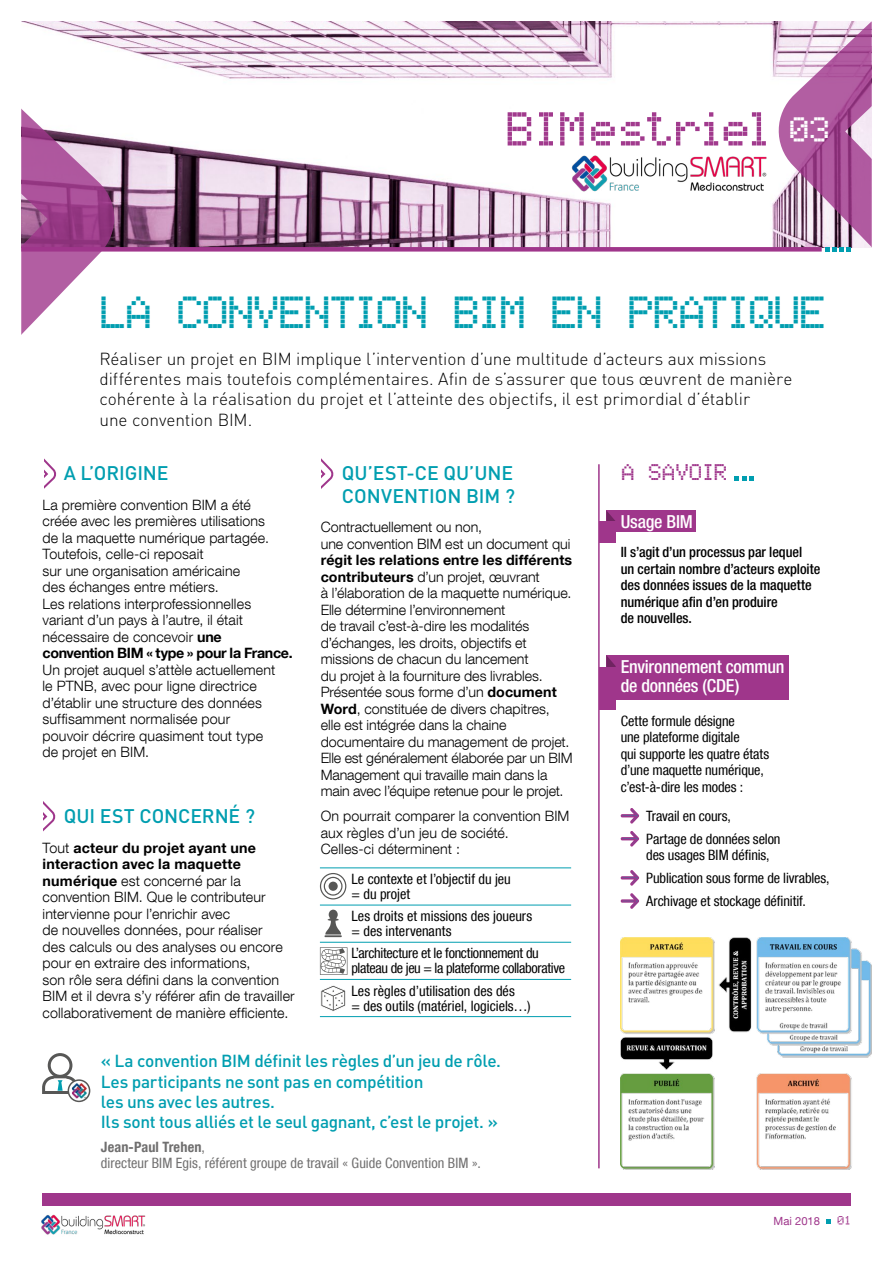
<style>
.page{position:relative;width:893px;height:1263px;background:#fff}
.page>*{position:absolute;margin:0;border:0;box-sizing:border-box;transform-origin:0 0}
.t1{font:42px "Electronic Highway Sign";letter-spacing:-.005em;color:#009eb0}
.t2{font:32.25px "Electronic Highway Sign";color:#fff}
.t3{font:21.15px "Electronic Highway Sign";letter-spacing:.03em;color:#9f368b}
.t4{font:500 19.5px/22.5px "DIN";letter-spacing:-.005em;color:#009eb0}
.t5{font:500 condensed 18px/19.5px "Helvetica Neue LT Com";letter-spacing:-.015em;color:#fff}
.t6{font:300 17.25px/20.2px "DIN";letter-spacing:-.005em;color:#000}
.t7{font:500 17.25px/20.2px "DIN";letter-spacing:-.02em;color:#009eb0}
.t8{font:300 14.25px/16.5px "Helvetica Neue LT Com";letter-spacing:.005em;color:#000}
.t9{font:condensed 14.25px/16.5px "Helvetica Neue LT Com";letter-spacing:-.005em;color:#000}
.t10{font:500 condensed 14.25px/16.5px "Helvetica Neue LT Com";letter-spacing:-.005em;color:#000}
.t11{font:condensed 14.25px/15.8px "Helvetica Neue LT Com";letter-spacing:.005em;color:#706f6f}
.t12{font:11.25px "Helvetica Neue LT Com";color:#9f368b}
.t13{font:11.25px "Electronic Highway Sign";color:#9f368b}
.s1{font-weight:700}
</style>
<div class="page">
<img style="left:41px;top:1214px;width:105px;height:21px">
<svg style="left:826px;top:1219px;width:5px;height:5px"></svg>
<div style="left:42px;top:1193px;width:809px;height:13px;background:#9f368b"></div>
<img style="left:21px;top:21px;width:752px;height:226px">
<svg style="left:508px;top:112px;width:23px;height:34px"></svg>
<svg style="left:539px;top:112px;width:14px;height:34px"></svg>
<svg style="left:560px;top:112px;width:24px;height:34px"></svg>
<svg style="left:591px;top:122px;width:24px;height:24px"></svg>
<svg style="left:621px;top:112px;width:97px;height:34px"></svg>
<svg style="left:724px;top:112px;width:42px;height:34px"></svg>
<img style="left:565px;top:146px;width:207px;height:51px">
<svg style="left:44px;top:458px;width:13px;height:31px"></svg>
<svg style="left:43px;top:801px;width:13px;height:31px"></svg>
<svg style="left:321px;top:458px;width:13px;height:31px"></svg>
<div style="left:48px;top:1053px;width:24px;height:25px;border:3px solid #575756;border-radius:50%"></div>
<svg style="left:42px;top:1074px;width:34px;height:21px"></svg>
<svg style="left:68px;top:1080px;width:22px;height:21px"></svg>
<img style="left:72px;top:1082px;width:15px;height:17px">
<div style="left:68px;top:1079px;width:22px;height:23px;border:2px solid #575756;border-radius:50%"></div>
<svg style="left:773px;top:21px;width:99px;height:231px"></svg>
<div style="left:21px;top:247px;width:801px;height:5px;background:#9f368b"></div>
<hr style="left:598px;top:464px;width:2px;height:704px;background:#9f368b">
<svg style="left:21px;top:106px;width:98px;height:229px"></svg>
<div style="left:606px;top:510px;width:90px;height:22px;background:#9f368b"></div>
<svg style="left:606px;top:511px;width:9px;height:10px"></svg>
<div style="left:600px;top:521px;width:16px;height:22px;background:#9f368b"></div>
<div style="left:606px;top:655px;width:183px;height:44px;background:#9f368b"></div>
<svg style="left:606px;top:655px;width:10px;height:12px"></svg>
<div style="left:599px;top:667px;width:17px;height:43px;background:#9f368b"></div>
<svg style="left:734px;top:476px;width:20px;height:4px"></svg>
<img style="left:621px;top:938px;width:251px;height:231px">
<hr style="left:320px;top:867px;width:251px;height:1px;background:#009eb0">
<hr style="left:320px;top:905px;width:251px;height:1px;background:#009eb0">
<hr style="left:320px;top:942px;width:251px;height:1px;background:#009eb0">
<hr style="left:320px;top:979px;width:251px;height:1px;background:#009eb0">
<hr style="left:320px;top:1016px;width:251px;height:1px;background:#009eb0">
<svg style="left:620px;top:808px;width:20px;height:39px"></svg>
<svg style="left:620px;top:870px;width:20px;height:39px"></svg>
<svg style="left:320px;top:947px;width:27px;height:28px"></svg>
<svg style="left:320px;top:873px;width:26px;height:26px"></svg>
<svg style="left:321px;top:985px;width:25px;height:26px"></svg>
<svg style="left:324px;top:910px;width:18px;height:27px"></svg>
<h2 class="t2" style="left:789px;top:115px;width:41px">03</h2>
<h1 class="t1" style="left:100px;top:294px;width:727px">LA CONVENTION BIM EN PRATIQUE</h1>
<p class="t6" style="left:100px;top:348px;width:694px">Réaliser un projet en BIM implique l’intervention d’une multitude d’acteurs aux missions différentes mais toutefois complémentaires. Afin de s’assurer que tous œuvrent de manière cohérente à la réalisation du projet et l’atteinte des objectifs, il est primordial d’établir<br>une convention BIM.</p>
<h3 class="t4" style="left:64px;top:461px;width:106px">A L’ORIGINE</h3>
<p class="t8" style="left:43px;top:496px;width:252px">La première convention BIM a été<br>créée avec les premières utilisations<br>de la maquette numérique partagée.<br>Toutefois, celle-ci reposait<br>sur une organisation américaine<br>des échanges entre métiers.<br>Les relations interprofessionnelles variant d’un pays à l’autre, il était nécessaire de concevoir <span class="s1">une convention BIM « type » pour la France.</span></p>
<p class="t8" style="left:43px;top:661px;width:234px">Un projet auquel s’attèle actuellement le PTNB, avec pour ligne directrice d’établir une structure des données suffisamment normalisée pour pouvoir décrire quasiment tout type de projet en BIM.</p>
<h3 class="t4" style="left:64px;top:804px;width:193px">QUI EST CONCERNÉ ?</h3>
<p class="t8" style="left:43px;top:839px;width:254px">Tout <span class="s1">acteur du projet ayant une interaction avec la maquette numérique</span> est concerné par la convention BIM. Que le contributeur intervienne pour l’enrichir avec<br>de nouvelles données, pour réaliser<br>des calculs ou des analyses ou encore pour en extraire des informations,<br>son rôle sera défini dans la convention BIM et il devra s’y référer afin de travailler collaborativement de manière efficiente.</p>
<h3 class="t4" style="left:342px;top:461px;width:175px">QU’EST-CE QU’UNE<br>CONVENTION BIM ?</h3>
<p class="t8" style="left:321px;top:518px;width:251px">Contractuellement ou non,<br>une convention BIM est un document qui</p>
<p class="t8" style="left:321px;top:551px;width:253px"><span class="s1">régit les relations entre les différents contributeurs</span> d’un projet, œuvrant<br>à l’élaboration de la maquette numérique.<br>Elle détermine l’environnement<br>de travail c’est-à-dire les modalités d’échanges, les droits, objectifs et missions de chacun du lancement<br>du projet à la fourniture des livrables.<br>Présentée sous forme d’un <span class="s1">document Word</span>, constituée de divers chapitres, elle est intégrée dans la chaine documentaire du management de projet.<br>Elle est généralement élaborée par un BIM Management qui travaille main dans la main avec l’équipe retenue pour le projet.</p>
<p class="t8" style="left:321px;top:807px;width:250px">On pourrait comparer la convention BIM aux règles d’un jeu de société.<br>Celles-ci déterminent :</p>
<p class="t9" style="left:351px;top:871px;width:161px;line-height:15px">Le contexte et l’objectif du jeu = du projet</p>
<p class="t9" style="left:351px;top:908px;width:182px;line-height:15px">Les droits et missions des joueurs = des intervenants</p>
<p class="t9" style="left:351px;top:946px;width:215px;line-height:15px">L’architecture et le fonctionnement du plateau de jeu = la plateforme collaborative</p>
<p class="t9" style="left:351px;top:983px;width:181px;line-height:15px">Les règles d’utilisation des dés<br>= des outils (matériel, logiciels…)</p>
<p class="t7" style="left:101px;top:1050px;width:402px">« La convention BIM définit les règles d’un jeu de rôle.<br>Les participants ne sont pas en compétition<br>les uns avec les autres.<br>Ils sont tous alliés et le seul gagnant, c’est le projet. »</p>
<p class="t11" style="left:101px;top:1139px;width:381px"><span class="s1">Jean-Paul Trehen</span>,<br>directeur BIM Egis, référent groupe de travail « Guide Convention BIM ».</p>
<h3 class="t3" style="left:621px;top:463px;width:107px">A SAVOIR</h3>
<p class="t5" style="left:621px;top:511px;width:74px">Usage BIM</p>
<p class="t10" style="left:621px;top:544px;width:201px">Il s’agit d’un processus par lequel<br>un certain nombre d’acteurs exploite des données issues de la maquette numérique afin d’en produire<br>de nouvelles.</p>
<p class="t5" style="left:621px;top:656px;width:165px">Environnement commun de données (CDE)</p>
<p class="t9" style="left:621px;top:712px;width:150px">Cette formule désigne<br>une plateforme digitale<br>qui supporte les quatre états d’une maquette numérique, c’est-à-dire les modes :</p>
<p class="t9" style="left:646px;top:804px;width:136px;line-height:22.8px">Travail en cours,<br>Partage de données selon</p>
<p class="t9" style="left:646px;top:844px;width:185px;line-height:22.8px">des usages BIM définis,<br>Publication sous forme de livrables,<br>Archivage et stockage définitif.</p>
<p class="t12" style="left:774px;top:1214px;width:48px">Mai 2018</p>
<p class="t13" style="left:837px;top:1215px;width:15px">01</p>
</div>
